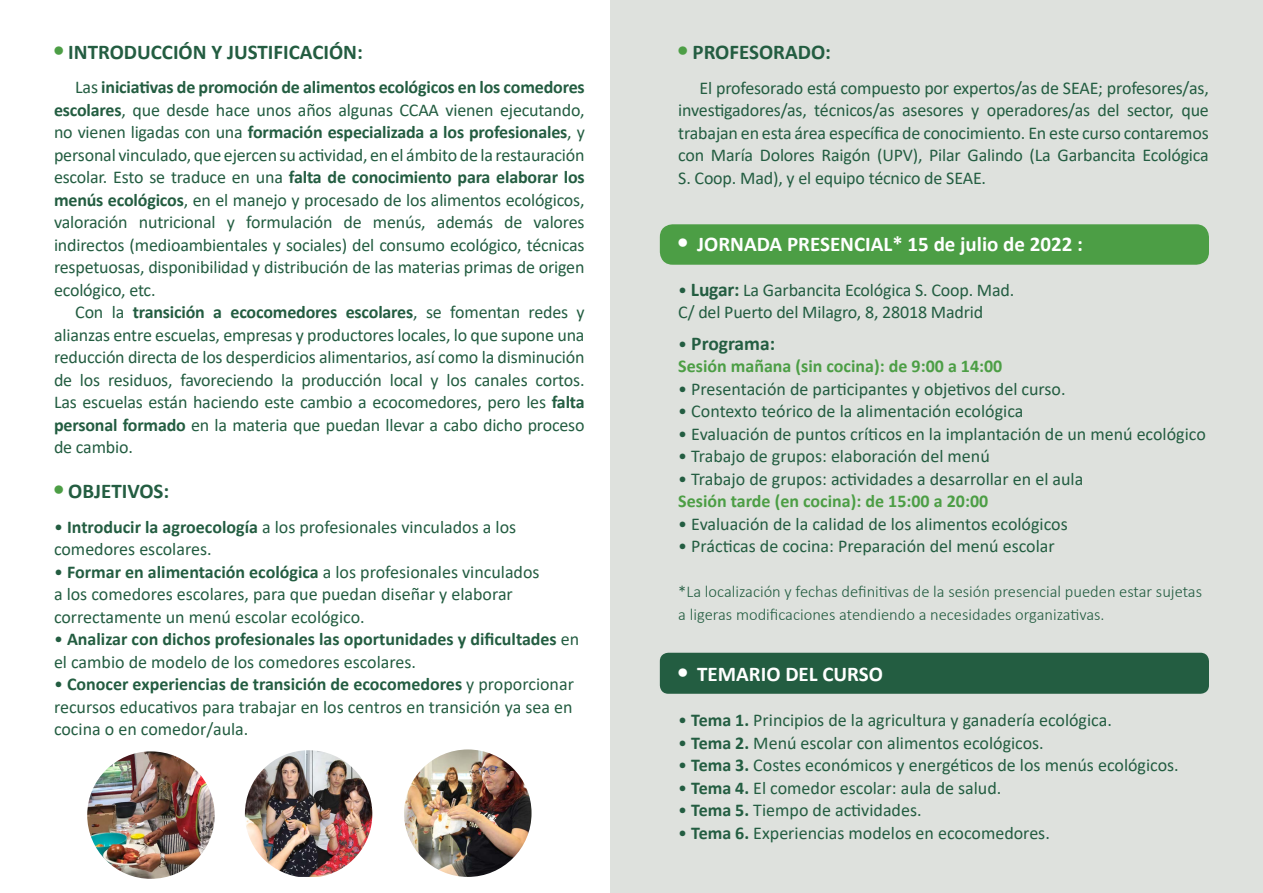
<style>
.page{position:relative;width:1263px;height:893px;background:#fff}
.page>*{position:absolute;margin:0;border:0;box-sizing:border-box;transform-origin:0 0}
.t1{font:700 21px "Calibri";color:#235d41}
.t2{font:700 21px "Calibri";color:#fff}
.t3{font:700 19.5px "Calibri";color:#235d41}
.t4{font:18px/22.5px "Calibri";color:#235d41;text-align:justify}
.t5{font:700 18px/22.5px "Calibri";color:#235d41}
.t6{font:700 18px "Calibri";color:#4c9e45}
.t7{font:300 16.5px/22.5px "Calibri";color:#235d41}
.s1{font-family:"Helvetica LT Std";font-stretch:condensed;font-size:22.5px;color:#4c9e45}
.s2{font-weight:700}
.s3{font-weight:400}
.s4{font-family:"Helvetica LT Std";font-stretch:condensed;font-size:22.5px}
.s5{font-weight:700;font-size:19.5px}
.s6{font-weight:400;font-size:18px}
</style>
<div class="page">
<div style="left:610px;top:0;width:653px;height:893px;background:#dee1dd"></div>
<div style="left:660px;top:224px;width:549px;height:41px;background:#4c9e45;border-radius:13px"></div>
<div style="left:660px;top:653px;width:549px;height:41px;background:#235d41;border-radius:9px"></div>
<img style="left:404px;top:749px;width:127px;height:128px;border-radius:64px">
<img style="left:245px;top:750px;width:127px;height:127px">
<img style="left:87px;top:751px;width:128px;height:128px;border-radius:64px">
<p class="t1" style="left:54px;top:37px;width:310px"><span class="s1">•</span> INTRODUCCIÓN Y JUSTIFICACIÓN:</p>
<p class="t4" style="left:54px;top:75px;width:532px;text-indent:21px">Las <span class="s2">iniciativas de promoción de alimentos ecológicos en los comedores escolares</span>, que desde hace unos años algunas CCAA vienen ejecutando, no vienen ligadas con una <span class="s2">formación especializada a los profesionales</span>, y personal vinculado, que ejercen su actividad, en el ámbito de la restauración escolar. Esto se traduce en una <span class="s2">falta de conocimiento para elaborar los menús ecológicos</span>, en el manejo y procesado de los alimentos ecológicos, valoración nutricional y formulación de menús, además de valores indirectos (medioambientales y sociales) del consumo ecológico, técnicas respetuosas, disponibilidad y distribución de las materias primas de origen ecológico, etc.</p>
<p class="t4" style="left:54px;top:300px;width:532px;text-indent:21px">Con la <span class="s2">transición a ecocomedores escolares</span>, se fomentan redes y alianzas entre escuelas, empresas y productores locales, lo que supone una reducción directa de los desperdicios alimentarios, así como la disminución de los residuos, favoreciendo la producción local y los canales cortos.<br>Las escuelas están haciendo este cambio a ecocomedores, pero les <span class="s2">falta personal formado</span> en la materia que puedan llevar a cabo dicho proceso de cambio.</p>
<p class="t1" style="left:54px;top:476px;width:117px"><span class="s1">•</span> OBJETIVOS:</p>
<p class="t4" style="left:54px;top:515px;width:464px">• <span class="s2">Introducir la agroecología</span> a los profesionales vinculados a los comedores escolares.</p>
<p class="t4" style="left:54px;top:560px;width:487px;text-align:left">• <span class="s2">Formar en alimentación ecológica</span> a los profesionales vinculados a los comedores escolares, para que puedan diseñar y elaborar correctamente un menú escolar ecológico.</p>
<p class="t5" style="left:54px;top:628px;width:527px"><span class="s3">•</span> Analizar con dichos profesionales las oportunidades y dificultades <span class="s3">en el cambio de modelo de los comedores escolares.</span></p>
<p class="t4" style="left:54px;top:672px;width:521px">• <span class="s2">Conocer experiencias de transición de ecocomedores</span> y proporcionar recursos educativos para trabajar en los centros en transición ya sea en cocina o en comedor/aula.</p>
<p class="t1" style="left:678px;top:38px;width:154px"><span class="s1">•</span> PROFESORADO:</p>
<p class="t4" style="left:678px;top:76px;width:532px;text-indent:21px">El profesorado está compuesto por expertos/as de SEAE; profesores/as, investigadores/as, técnicos/as asesores y operadores/as del sector, que trabajan en esta área específica de conocimiento. En este curso contaremos con María Dolores Raigón (UPV), Pilar Galindo (La Garbancita Ecológica S. Coop. Mad), y el equipo técnico de SEAE.</p>
<p class="t2" style="left:678px;top:230px;width:406px"><span class="s4">•</span> JORNADA PRESENCIAL* 15 de julio de 2022 :</p>
<p class="t4" style="left:678px;top:279px;width:338px;line-height:21.6px">• <span class="s5">Lugar:</span> La Garbancita Ecológica S. Coop. Mad.<br>C/ del Puerto del Milagro, 8, 28018 Madrid</p>
<p class="t3" style="left:678px;top:329px;width:98px"><span class="s6">•</span> Programa:</p>
<p class="t6" style="left:678px;top:353px;width:326px">Sesión mañana (sin cocina): de 9:00 a 14:00</p>
<p class="t4" style="left:678px;top:377px;width:389px">• Presentación de participantes y objetivos del curso.</p>
<p class="t4" style="left:678px;top:399px;width:347px">• Contexto teórico de la alimentación ecológica</p>
<p class="t4" style="left:678px;top:422px;width:529px">• Evaluación de puntos críticos en la implantación de un menú ecológico</p>
<p class="t4" style="left:678px;top:444px;width:313px">• Trabajo de grupos: elaboración del menú</p>
<p class="t4" style="left:678px;top:467px;width:407px">• Trabajo de grupos: actividades a desarrollar en el aula</p>
<p class="t6" style="left:678px;top:488px;width:311px">Sesión tarde (en cocina): de 15:00 a 20:00</p>
<p class="t4" style="left:678px;top:512px;width:391px">• Evaluación de la calidad de los alimentos ecológicos</p>
<p class="t4" style="left:678px;top:534px;width:378px">• Prácticas de cocina: Preparación del menú escolar</p>
<p class="t7" style="left:678px;top:580px;width:525px">*La localización y fechas definitivas de la sesión presencial pueden estar sujetas a ligeras modificaciones atendiendo a necesidades organizativas.</p>
<p class="t2" style="left:678px;top:659px;width:206px"><span class="s4">•</span> TEMARIO DEL CURSO</p>
<p class="t4" style="left:678px;top:708px;width:435px">• <span class="s2">Tema 1.</span> Principios de la agricultura y ganadería ecológica.</p>
<p class="t4" style="left:678px;top:731px;width:367px">• <span class="s2">Tema 2.</span> Menú escolar con alimentos ecológicos.</p>
<p class="t4" style="left:678px;top:753px;width:502px">• <span class="s2">Tema 3.</span> Costes económicos y energéticos de los menús ecológicos.</p>
<p class="t4" style="left:678px;top:776px;width:325px">• <span class="s2">Tema 4.</span> El comedor escolar: aula de salud.</p>
<p class="t4" style="left:678px;top:798px;width:245px">• <span class="s2">Tema 5.</span> Tiempo de actividades.</p>
<p class="t4" style="left:678px;top:821px;width:373px">• <span class="s2">Tema 6.</span> Experiencias modelos en ecocomedores.</p>
</div>
